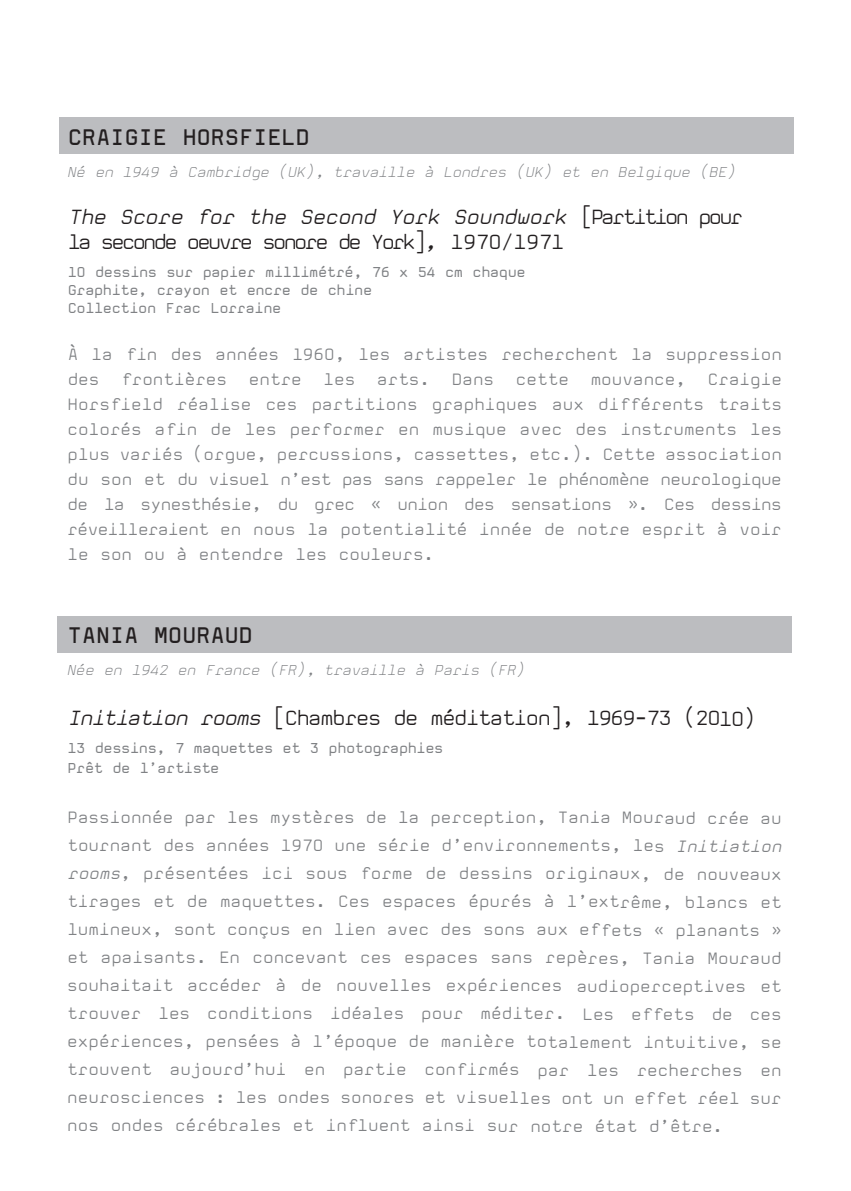
<style>
.page{position:relative;width:851px;height:1191px;background:#fff}
.page>*{position:absolute;margin:0;border:0;box-sizing:border-box;transform-origin:0 0}
.t1{font:700 22px "Mono";letter-spacing:-.02em;color:#231f20}
.t2{font:300 20px/25px "Mono";letter-spacing:-.135em;color:#231f20}
.t3{font:300 20px "Mono";letter-spacing:-.065em;color:#231f20}
.t4{font:300 16px/28px "Mono";color:#808285;text-align:justify}
.t5{font:14px/18px "Mono";letter-spacing:-.035em;color:#808285}
.t6{font:italic 100 14px "Mono";letter-spacing:-.02em;color:#808285}
.s1{font-style:italic}
</style>
<div class="page">
<div style="left:59px;top:117px;width:735px;height:36px;background:#bcbdc0"></div>
<div style="left:57px;top:616px;width:734px;height:36px;background:#bcbdc0"></div>
<h1 class="t1" style="left:68px;top:128px;width:244px">CRAIGIE HORSFIELD</h1>
<p class="t6" style="left:68px;top:166px;width:670px">Né en 1949 à Cambridge (UK), travaille à Londres (UK) et en Belgique (BE)</p>
<p class="t2" style="left:68px;top:206px;width:677px"><span class="s1">The Score for the Second York Soundwork</span> [Partition pour la seconde oeuvre sonore de York]<span class="s1">,</span> 1970/1971</p>
<p class="t5" style="left:68px;top:264px;width:459px">10 dessins sur papier millimétré, 76 x 54 cm chaque<br>Graphite, crayon et encre de chine<br>Collection Frac Lorraine</p>
<p class="t4" style="left:68px;top:343px;width:715px;line-height:24.8px">À la fin des années 1960, les artistes recherchent la suppression des</p>
<p class="t4" style="left:121px;top:366px;width:107px">frontières</p>
<p class="t4" style="left:249px;top:366px;width:54px">entre</p>
<p class="t4" style="left:323px;top:366px;width:33px">les</p>
<p class="t4" style="left:377px;top:366px;width:54px">arts.</p>
<p class="t4" style="left:452px;top:366px;width:44px">Dans</p>
<p class="t4" style="left:516px;top:366px;width:54px">cette</p>
<p class="t4" style="left:590px;top:367px;width:97px">mouvance,</p>
<p class="t4" style="left:68px;top:368px;width:715px;line-height:25px;text-indent:640px">Craigie Horsfield réalise ces partitions graphiques aux différents traits colorés afin de les performer en musique avec des instruments les plus variés (orgue, percussions, cassettes, etc.). Cette association du son et du visuel n’est pas sans rappeler le phénomène neurologique de la synesthésie, du grec « union des sensations ». Ces dessins réveilleraient en nous la potentialité innée de notre esprit à voir le son ou à entendre les couleurs.</p>
<h1 class="t1" style="left:68px;top:626px;width:187px">TANIA MOURAUD</h1>
<p class="t6" style="left:68px;top:664px;width:460px">Née en 1942 en France (FR), travaille à Paris (FR)</p>
<p class="t3" style="left:67px;top:710px;width:690px"><span class="s1">Initiation rooms</span> [Chambres de méditation], 1969-73 (2010)</p>
<p class="t5" style="left:67px;top:739px;width:377px;line-height:20px">13 dessins, 7 maquettes et 3 photographies<br>Prêt de l’artiste</p>
<p class="t4" style="left:67px;top:805px;width:716px">Passionnée par les mystères de la perception, Tania Mouraud crée au tournant des années 1970 une série d’environnements, les <span class="s1">Initiation rooms</span>, présentées ici sous forme de dessins originaux, de nouveaux tirages et de maquettes. Ces espaces épurés à l’extrême, blancs et lumineux, sont conçus en lien avec des sons aux effets « planants » et apaisants. En concevant ces espaces sans repères, Tania Mouraud souhaitait accéder à de nouvelles expériences audioperceptives et trouver les conditions idéales pour méditer. Les effets de ces expériences, pensées à l’époque de manière totalement intuitive, se trouvent aujourd’hui en partie confirmés par les recherches en neurosciences : les ondes sonores et visuelles ont un effet réel sur nos ondes cérébrales et influent ainsi sur notre état d’être.</p>
</div>
